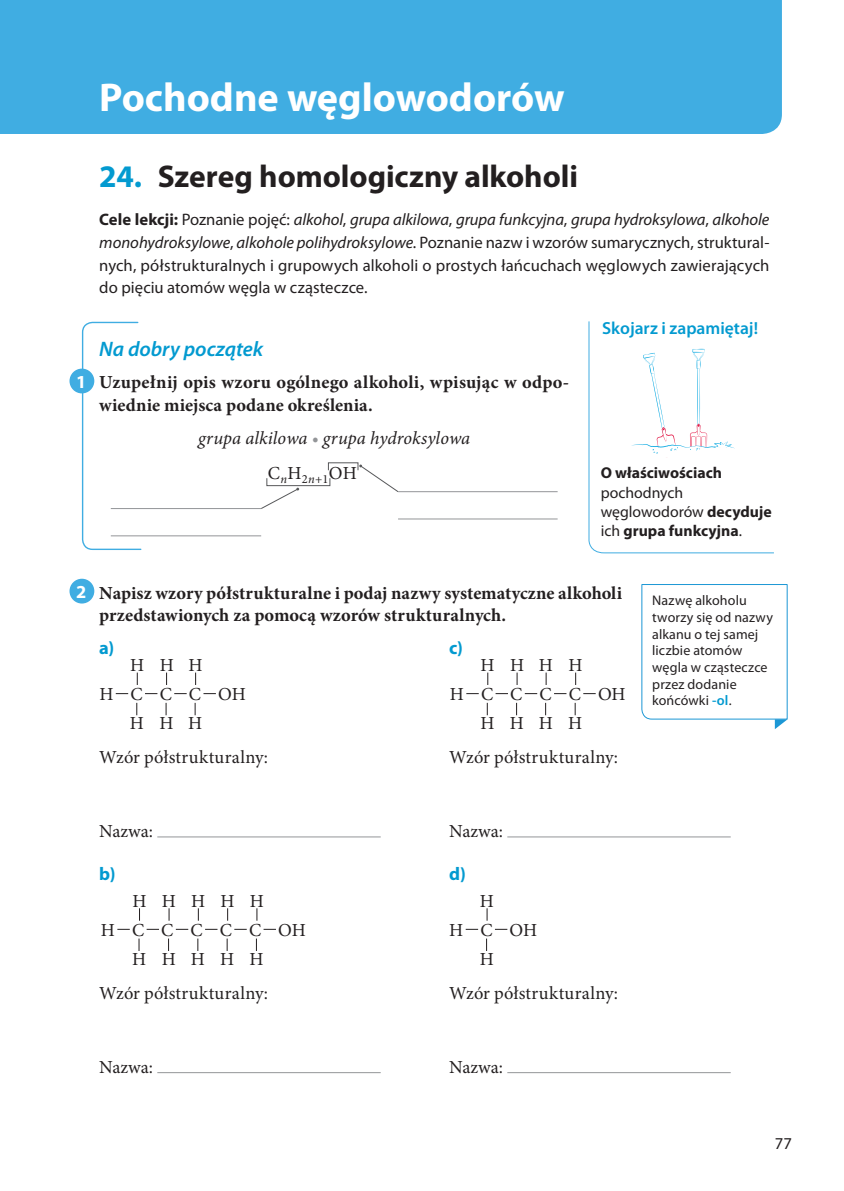
<style>
.page{position:relative;width:844px;height:1191px;background:#fff}
.page>*{position:absolute;margin:0;border:0;box-sizing:border-box;transform-origin:0 0}
.t1{font:700 40.25px "Myriad Pro";color:#fff}
.t2{font:700 31.5px "Myriad Pro";letter-spacing:-.005em;color:#231f20}
.t3{font:italic 600 21px "Myriad Pro";color:#039ad0}
.t4{font:700 18.38px/22.8px "Minion Pro";letter-spacing:.005em;color:#231f20}
.t5{font:18.38px/33.8px "Minion Pro";letter-spacing:.01em;color:#231f20}
.t6{font:italic 18.38px/35.2px "Minion Pro";letter-spacing:.005em;color:#231f20}
.t7{font:700 18.38px "Myriad Pro";color:#039ad0}
.t8{font:700 18.38px "Myriad Pro";color:#fff}
.t9{font:600 17.5px "Myriad Pro";color:#039ad0}
.t10{font:16.62px/22.8px "Myriad Pro";color:#231f20;text-align:justify}
.t11{font:15.75px/19.2px "Myriad Pro";color:#231f20}
.t12{font:700 15.75px "Myriad Pro";color:#231f20}
.t13{font:14px/16.6px "Myriad Pro";letter-spacing:.01em;color:#231f20}
.s1{color:#039ad0}
.s2{font-weight:700}
.s3{font-style:italic}
.s4{color:#939598}
.s5{font-style:normal}
.s6{font-weight:600;color:#039ad0}
</style>
<div class="page">
<div style="left:0;top:0;width:781px;height:134px;background:#40ade2"></div>
<div style="left:266px;top:478px;width:64px;height:8px;border:1px solid #57585a"></div>
<div style="left:328px;top:462px;width:30px;height:8px;border:1px solid #57585a"></div>
<svg style="left:261px;top:488px;width:38px;height:21px"></svg>
<hr style="left:111px;top:508px;width:150px;height:1px;background:#939598">
<hr style="left:111px;top:535px;width:150px;height:1px;background:#939598">
<svg style="left:359px;top:464px;width:39px;height:28px"></svg>
<hr style="left:398px;top:491px;width:159px;height:1px;background:#939598">
<hr style="left:398px;top:518px;width:159px;height:1px;background:#939598">
<svg style="left:116px;top:693px;width:12px;height:1px"></svg>
<svg style="left:145px;top:693px;width:12px;height:1px"></svg>
<svg style="left:174px;top:693px;width:13px;height:1px"></svg>
<svg style="left:203px;top:693px;width:13px;height:1px"></svg>
<svg style="left:137px;top:672px;width:1px;height:13px"></svg>
<svg style="left:136px;top:703px;width:1px;height:12px"></svg>
<svg style="left:166px;top:672px;width:1px;height:13px"></svg>
<svg style="left:166px;top:703px;width:1px;height:12px"></svg>
<svg style="left:195px;top:672px;width:1px;height:13px"></svg>
<svg style="left:195px;top:703px;width:1px;height:12px"></svg>
<hr style="left:157px;top:836px;width:223px;height:1px;background:#939598">
<svg style="left:466px;top:693px;width:12px;height:1px"></svg>
<svg style="left:495px;top:693px;width:13px;height:1px"></svg>
<svg style="left:524px;top:693px;width:13px;height:1px"></svg>
<svg style="left:554px;top:693px;width:12px;height:1px"></svg>
<svg style="left:583px;top:693px;width:12px;height:1px"></svg>
<svg style="left:487px;top:672px;width:1px;height:13px"></svg>
<svg style="left:487px;top:703px;width:1px;height:12px"></svg>
<svg style="left:516px;top:672px;width:1px;height:13px"></svg>
<svg style="left:516px;top:703px;width:1px;height:12px"></svg>
<svg style="left:545px;top:672px;width:1px;height:13px"></svg>
<svg style="left:575px;top:672px;width:1px;height:13px"></svg>
<svg style="left:545px;top:703px;width:1px;height:12px"></svg>
<svg style="left:574px;top:703px;width:1px;height:12px"></svg>
<hr style="left:507px;top:836px;width:223px;height:1px;background:#939598">
<svg style="left:117px;top:929px;width:13px;height:1px"></svg>
<svg style="left:146px;top:929px;width:13px;height:1px"></svg>
<svg style="left:176px;top:929px;width:12px;height:1px"></svg>
<svg style="left:205px;top:929px;width:12px;height:1px"></svg>
<svg style="left:234px;top:929px;width:13px;height:1px"></svg>
<svg style="left:263px;top:929px;width:13px;height:1px"></svg>
<svg style="left:139px;top:908px;width:1px;height:12px"></svg>
<svg style="left:169px;top:908px;width:1px;height:12px"></svg>
<svg style="left:198px;top:908px;width:1px;height:12px"></svg>
<svg style="left:227px;top:908px;width:1px;height:12px"></svg>
<svg style="left:256px;top:908px;width:1px;height:12px"></svg>
<svg style="left:139px;top:938px;width:1px;height:13px"></svg>
<svg style="left:168px;top:938px;width:1px;height:13px"></svg>
<svg style="left:197px;top:938px;width:1px;height:13px"></svg>
<svg style="left:227px;top:938px;width:1px;height:13px"></svg>
<svg style="left:256px;top:938px;width:1px;height:13px"></svg>
<hr style="left:157px;top:1072px;width:223px;height:1px;background:#939598">
<svg style="left:465px;top:929px;width:13px;height:1px"></svg>
<svg style="left:495px;top:929px;width:12px;height:1px"></svg>
<svg style="left:486px;top:908px;width:1px;height:12px"></svg>
<svg style="left:486px;top:938px;width:1px;height:13px"></svg>
<hr style="left:507px;top:1072px;width:223px;height:1px;background:#939598">
<svg style="left:81px;top:321px;width:61px;height:229px"></svg>
<div style="left:69px;top:368px;width:25px;height:25px;background:#40ade2;border-radius:50%"></div>
<div style="left:69px;top:579px;width:25px;height:24px;background:#40ade2;border-radius:50%"></div>
<svg style="left:641px;top:584px;width:146px;height:145px"></svg>
<svg style="left:588px;top:321px;width:186px;height:233px"></svg>
<svg style="left:631px;top:349px;width:103px;height:108px"></svg>
<h1 class="t1" style="left:99px;top:75px;width:467px">Pochodne węglowodorów</h1>
<p class="t8" style="left:76px;top:371px;width:12px">1</p>
<h2 class="t2" style="left:99px;top:159px;width:480px"><span class="s1">24.</span> Szereg homologiczny alkoholi</h2>
<p class="t10" style="left:99px;top:208px;width:671px"><span class="s2">Cele lekcji:</span> Poznanie pojęć: <span class="s3">alkohol</span>, <span class="s3">grupa alkilowa</span>, <span class="s3">grupa funkcyjna</span>, <span class="s3">grupa hydroksylowa</span>, <span class="s3">alkohole monohydroksylowe</span>, <span class="s3">alkohole polihydroksylowe</span>. Poznanie nazw i wzorów sumarycznych, struktural&shy;nych, półstrukturalnych i grupowych alkoholi o prostych łańcuchach węglowych zawierających do pięciu atomów węgla w cząsteczce.</p>
<p class="t3" style="left:99px;top:335px;width:165px">Na dobry początek</p>
<p class="t4" style="left:99px;top:371px;width:471px">Uzupełnij opis wzoru ogólnego alkoholi, wpisując w odpo&shy;wiednie miejsca podane określenia.</p>
<p class="t6" style="left:268px;top:420px;width:204px;text-indent:-70px">grupa alkilowa <span class="s4">•</span> grupa hydroksylowa<br><span class="s5">C</span><sub>n</sub><span class="s5">H</span><sub>2</sub><sub>n</sub><sub>+1</sub><span class="s5">OH</span></p>
<p class="t9" style="left:602px;top:319px;width:157px">Skojarz i zapamiętaj!</p>
<p class="t12" style="left:600px;top:464px;width:123px">O właściwościach</p>
<p class="t11" style="left:600px;top:482px;width:172px">pochodnych węglowodorów <span class="s2">decyduje </span>ich <span class="s2">grupa funkcyjna</span>.</p>
<p class="t8" style="left:76px;top:581px;width:12px">2</p>
<p class="t4" style="left:99px;top:581px;width:524px">Napisz wzory półstrukturalne i podaj nazwy systematyczne alkoholi przedstawionych za pomocą wzorów strukturalnych.</p>
<p class="t7" style="left:99px;top:637px;width:16px">a)</p>
<p class="t5" style="left:99px;top:678px;width:148px">H C C C OH</p>
<p class="t7" style="left:449px;top:637px;width:15px">c)</p>
<p class="t5" style="left:450px;top:678px;width:177px">H C C C C OH</p>
<p class="t5" style="left:130px;top:649px;width:16px">H</p>
<p class="t5" style="left:160px;top:649px;width:16px">H</p>
<p class="t5" style="left:188px;top:649px;width:16px">H</p>
<p class="t5" style="left:480px;top:649px;width:16px">H</p>
<p class="t5" style="left:510px;top:649px;width:16px">H</p>
<p class="t5" style="left:539px;top:649px;width:45px">H H</p>
<p class="t5" style="left:99px;top:707px;width:170px;text-indent:89px">H<br>Wzór półstrukturalny:</p>
<p class="t5" style="left:130px;top:707px;width:16px">H</p>
<p class="t5" style="left:159px;top:707px;width:16px">H</p>
<p class="t5" style="left:449px;top:707px;width:170px;text-indent:89px">H H<br>Wzór półstrukturalny:</p>
<p class="t5" style="left:480px;top:707px;width:16px">H</p>
<p class="t5" style="left:510px;top:707px;width:16px">H</p>
<p class="t13" style="left:652px;top:592px;width:122px">Nazwę alkoholu tworzy się od nazwy alkanu o tej samej liczbie atomów węgla w cząsteczce przez dodanie końcówki <span class="s6">-ol</span>.</p>
<p class="t5" style="left:99px;top:815px;width:55px">Nazwa:</p>
<p class="t5" style="left:449px;top:815px;width:55px">Nazwa:</p>
<p class="t7" style="left:99px;top:863px;width:18px">b)</p>
<p class="t7" style="left:449px;top:863px;width:18px">d)</p>
<p class="t5" style="left:132px;top:884px;width:133px">HHHHH</p>
<p class="t5" style="left:480px;top:884px;width:16px">H</p>
<p class="t5" style="left:101px;top:913px;width:206px">H C C C C C OH</p>
<p class="t5" style="left:449px;top:913px;width:89px">H C OH</p>
<p class="t5" style="left:99px;top:943px;width:170px;text-align:right">HHHHH<br>Wzór półstrukturalny:</p>
<p class="t5" style="left:449px;top:943px;width:170px;text-indent:30px">H<br>Wzór półstrukturalny:</p>
<p class="t5" style="left:99px;top:1051px;width:55px">Nazwa:</p>
<p class="t5" style="left:449px;top:1051px;width:55px">Nazwa:</p>
<p class="t10" style="left:774px;top:1131px;width:19px">77</p>
</div>
